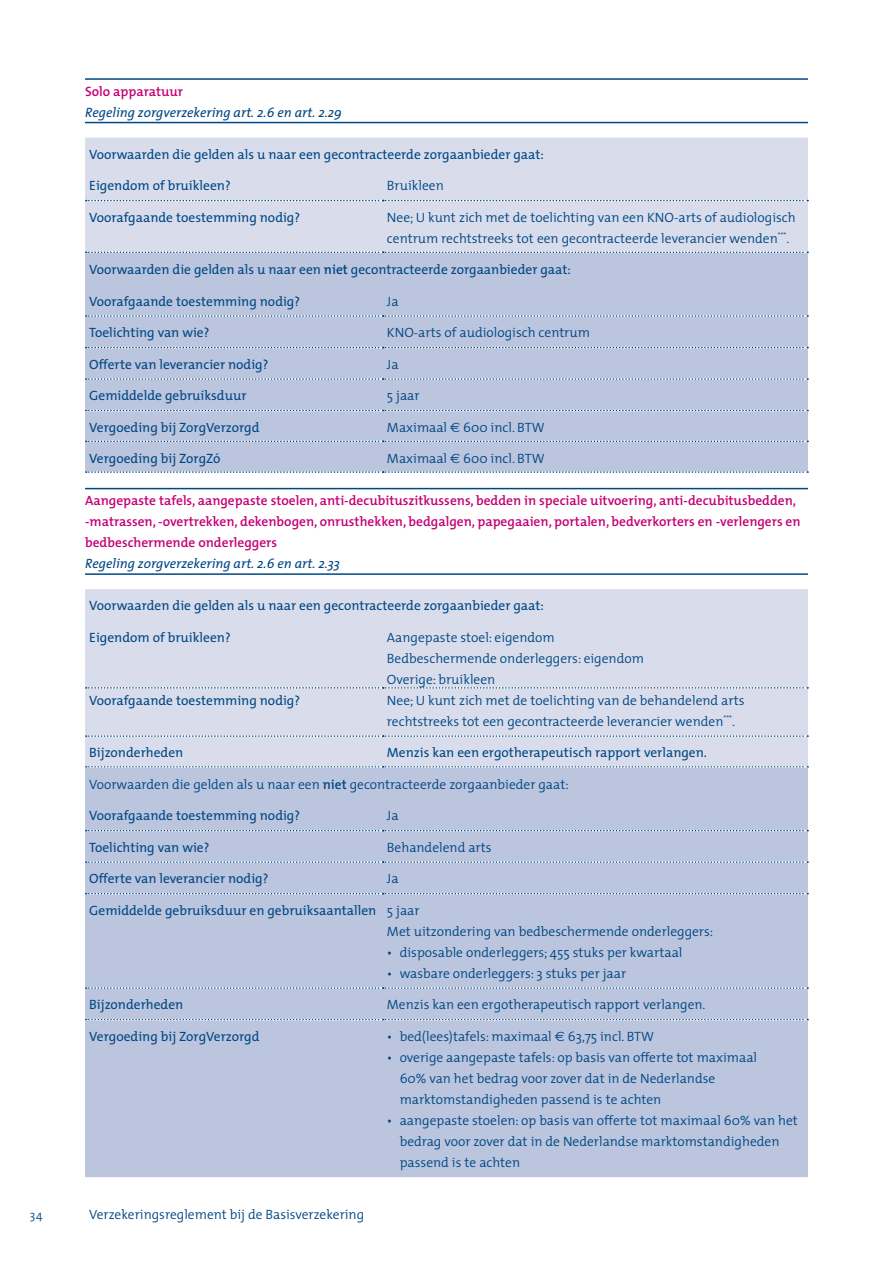
<style>
.page{position:relative;width:893px;height:1263px;background:#fff}
.page>*{position:absolute;margin:0;border:0;box-sizing:border-box;transform-origin:0 0}
.t1{font:300 13.5px/21px "The Mix";color:#004785}
.t2{font:13.5px "The Mix";color:#004785}
.t3{font:600 13.5px/21px "The Mix";color:#c40075}
.t4{font:italic 13.5px "The Mix";color:#004785}
.t5{font:300 12px "The Mix";color:#004785}
.s1{font-weight:600}
.s2{font-family:"Euro Sans";font-weight:400}
.s3{font-weight:400}
</style>
<div class="page">
<hr style="left:85px;top:78px;width:723px;height:2px;background:#004785">
<hr style="left:85px;top:122px;width:723px;height:1px;background:#004785">
<hr style="left:85px;top:488px;width:723px;height:1px;background:#004785">
<hr style="left:85px;top:573px;width:723px;height:2px;background:#004785">
<div style="left:85px;top:138px;width:723px;height:114px;background:#d9ddeb"></div>
<svg style="left:86px;top:200px;width:722px;height:1px"></svg>
<svg style="left:86px;top:252px;width:722px;height:1px"></svg>
<div style="left:85px;top:253px;width:723px;height:157px;background:#bbc5dd"></div>
<svg style="left:86px;top:315px;width:722px;height:2px"></svg>
<svg style="left:86px;top:347px;width:722px;height:1px"></svg>
<svg style="left:86px;top:378px;width:722px;height:2px"></svg>
<svg style="left:85px;top:410px;width:723px;height:63px;background:#b9c4dc"></svg>
<div style="left:85px;top:589px;width:723px;height:178px;background:#d9ddeb"></div>
<svg style="left:86px;top:687px;width:722px;height:2px"></svg>
<svg style="left:86px;top:735px;width:722px;height:2px"></svg>
<svg style="left:86px;top:766px;width:722px;height:2px"></svg>
<div style="left:85px;top:768px;width:723px;height:252px;background:#bbc5dd"></div>
<svg style="left:86px;top:830px;width:722px;height:1px"></svg>
<svg style="left:86px;top:861px;width:722px;height:2px"></svg>
<svg style="left:86px;top:893px;width:722px;height:1px"></svg>
<svg style="left:86px;top:987px;width:722px;height:2px"></svg>
<svg style="left:86px;top:1019px;width:722px;height:1px"></svg>
<div style="left:85px;top:1020px;width:723px;height:157px;background:#bbc5dd"></div>
<p class="t5" style="left:30px;top:1205px;width:14px">34</p>
<p class="t3" style="left:85px;top:80px;width:100px">Solo apparatuur</p>
<p class="t4" style="left:85px;top:101px;width:258px">Regeling zorgverzekering art. 2.6 en art. 2.29</p>
<p class="t2" style="left:89px;top:143px;width:456px">Voorwaarden die gelden als u naar een gecontracteerde zorgaanbieder gaat:</p>
<p class="t2" style="left:89px;top:174px;width:143px">Eigendom of bruikleen?</p>
<p class="t1" style="left:387px;top:175px;width:58px">Bruikleen</p>
<p class="t2" style="left:89px;top:206px;width:212px">Voorafgaande toestemming nodig?</p>
<p class="t1" style="left:387px;top:206px;width:410px">Nee; U kunt zich met de toelichting van een KNO-arts of audiologisch centrum rechtstreeks tot een gecontracteerde leverancier wenden<sup>***</sup>.</p>
<p class="t2" style="left:89px;top:258px;width:483px">Voorwaarden die gelden als u naar een <span class="s1">niet</span> gecontracteerde zorgaanbieder gaat:</p>
<p class="t2" style="left:89px;top:290px;width:212px">Voorafgaande toestemming nodig?</p>
<p class="t1" style="left:387px;top:290px;width:13px">Ja</p>
<p class="t2" style="left:89px;top:321px;width:122px">Toelichting van wie?</p>
<p class="t1" style="left:387px;top:322px;width:205px">KNO-arts of audiologisch centrum</p>
<p class="t2" style="left:89px;top:353px;width:181px">Offerte van leverancier nodig?</p>
<p class="t1" style="left:387px;top:353px;width:13px">Ja</p>
<p class="t2" style="left:89px;top:384px;width:159px">Gemiddelde gebruiksduur</p>
<p class="t1" style="left:387px;top:385px;width:34px">5 jaar</p>
<p class="t2" style="left:89px;top:416px;width:172px">Vergoeding bij ZorgVerzorgd</p>
<p class="t1" style="left:387px;top:416px;width:159px">Maximaal <span class="s2">€</span> 600 incl. BTW</p>
<p class="t2" style="left:89px;top:447px;width:133px">Vergoeding bij ZorgZó</p>
<p class="t1" style="left:387px;top:448px;width:159px">Maximaal <span class="s2">€</span> 600 incl. BTW</p>
<p class="t3" style="left:85px;top:490px;width:717px">Aangepaste tafels, aangepaste stoelen, anti-decubituszitkussens, bedden in speciale uitvoering, anti-decubitusbedden, -matrassen, -overtrekken, dekenbogen, onrusthekken, bedgalgen, papegaaien, portalen, bedverkorters en -verlengers en bedbeschermende onderleggers</p>
<p class="t4" style="left:85px;top:552px;width:256px">Regeling zorgverzekering art. 2.6 en art. 2.33</p>
<p class="t2" style="left:89px;top:594px;width:456px">Voorwaarden die gelden als u naar een gecontracteerde zorgaanbieder gaat:</p>
<p class="t2" style="left:89px;top:626px;width:143px">Eigendom of bruikleen?</p>
<p class="t1" style="left:387px;top:626px;width:259px">Aangepaste stoel: eigendom<br>Bedbeschermende onderleggers: eigendom<br>Overige: bruikleen</p>
<p class="t2" style="left:89px;top:689px;width:212px">Voorafgaande toestemming nodig?</p>
<p class="t1" style="left:387px;top:689px;width:359px">Nee; U kunt zich met de toelichting van de behandelend arts rechtstreeks tot een gecontracteerde leverancier wenden<sup>***</sup>.</p>
<p class="t2" style="left:89px;top:741px;width:96px">Bijzonderheden</p>
<p class="t2" style="left:387px;top:741px;width:321px">Menzis kan een ergotherapeutisch rapport verlangen.</p>
<p class="t1" style="left:89px;top:773px;width:481px">Voorwaarden die gelden als u naar een <span class="s1">niet</span> gecontracteerde zorgaanbieder gaat:</p>
<p class="t2" style="left:89px;top:804px;width:212px">Voorafgaande toestemming nodig?</p>
<p class="t1" style="left:387px;top:805px;width:13px">Ja</p>
<p class="t2" style="left:89px;top:836px;width:122px">Toelichting van wie?</p>
<p class="t1" style="left:387px;top:836px;width:106px">Behandelend arts</p>
<p class="t2" style="left:89px;top:867px;width:181px">Offerte van leverancier nodig?</p>
<p class="t1" style="left:387px;top:868px;width:13px">Ja</p>
<p class="t1" style="left:387px;top:899px;width:328px;text-indent:-298px"><span class="s3">Gemiddelde gebruiksduur en gebruiksaantallen</span> 5 jaar<br>Met uitzondering van bedbeschermende onderleggers:</p>
<p class="t1" style="left:387px;top:941px;width:297px">• disposable onderleggers; 455 stuks per kwartaal</p>
<p class="t1" style="left:387px;top:962px;width:241px">• wasbare onderleggers: 3 stuks per jaar</p>
<p class="t2" style="left:89px;top:993px;width:96px">Bijzonderheden</p>
<p class="t1" style="left:387px;top:994px;width:320px">Menzis kan een ergotherapeutisch rapport verlangen.</p>
<p class="t2" style="left:89px;top:1025px;width:172px">Vergoeding bij ZorgVerzorgd</p>
<p class="t1" style="left:387px;top:1025px;width:269px">• bed(lees)tafels: maximaal <span class="s2">€</span> 63,75 incl. BTW</p>
<p class="t1" style="left:400px;top:1046px;width:359px;text-indent:-13px">• overige aangepaste tafels: op basis van offerte tot maximaal<br>60% van het bedrag voor zover dat in de Nederlandse marktomstandigheden passend is te achten</p>
<p class="t1" style="left:400px;top:1109px;width:400px;text-indent:-13px">• aangepaste stoelen: op basis van offerte tot maximaal 60% van het bedrag voor zover dat in de Nederlandse marktomstandigheden passend is te achten</p>
<p class="t1" style="left:89px;top:1204px;width:276px">Verzekeringsreglement bij de Basisverzekering</p>
</div>
